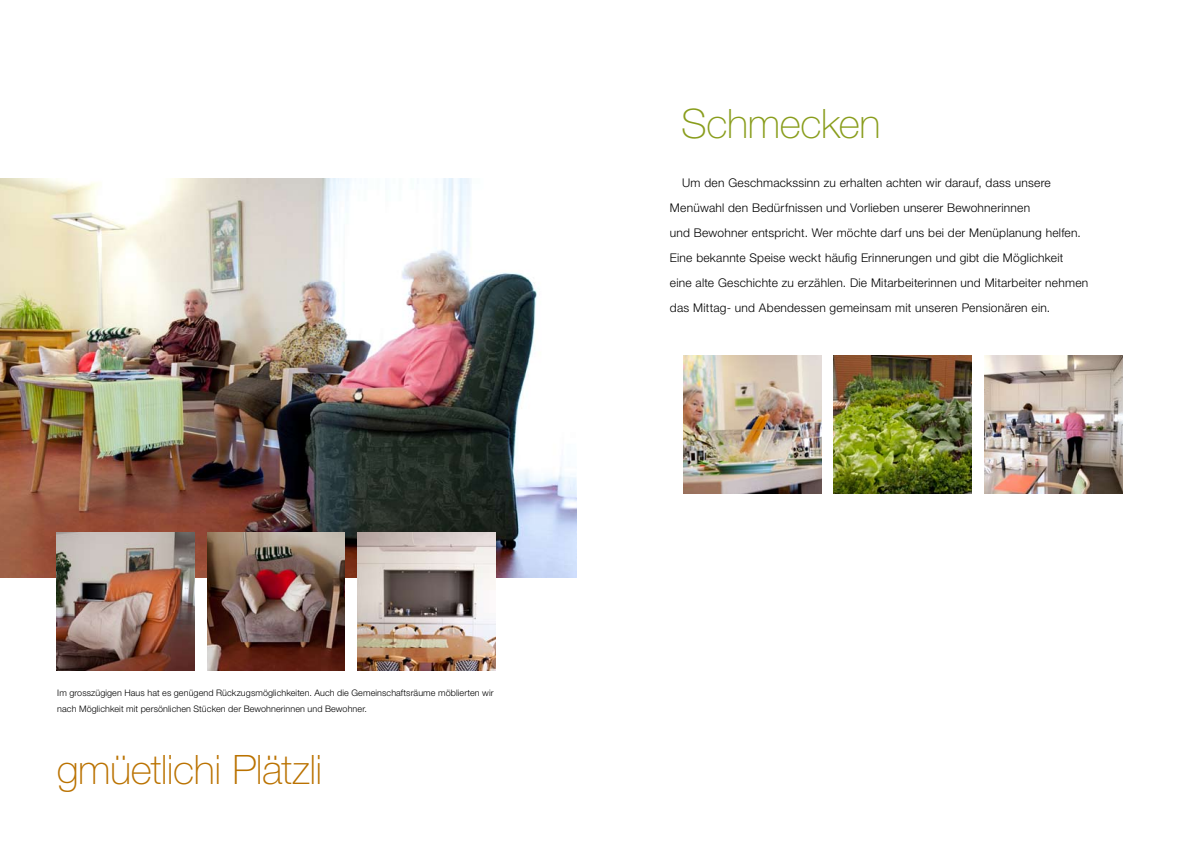
<style>
.page{position:relative;width:1191px;height:842px;background:#fff}
.page>*{position:absolute;margin:0;border:0;box-sizing:border-box;transform-origin:0 0}
.t1{font:100 40.6px "Helvetica Neue";letter-spacing:-.015em;color:#ba7201}
.t2{font:100 40.6px "Helvetica Neue";letter-spacing:-.01em;color:#899d1c}
.t3{font:300 12px/25px "Helvetica Neue";letter-spacing:.02em;color:#000}
.t4{font:300 9px/16px "Helvetica Neue";letter-spacing:.01em;color:#000}
</style>
<div class="page">
<img style="left:0;top:179px;width:576px;height:398px">
<img style="left:57px;top:533px;width:138px;height:138px">
<img style="left:207px;top:533px;width:138px;height:138px">
<img style="left:357px;top:533px;width:138px;height:138px">
<img style="left:683px;top:355px;width:138px;height:138px">
<img style="left:833px;top:355px;width:138px;height:138px">
<img style="left:984px;top:355px;width:138px;height:138px">
<p class="t4" style="left:57px;top:685px;width:438px">Im grosszügigen Haus hat es genügend Rückzugsmöglichkeiten. Auch die Gemeinschaftsräume möblierten wir nach Möglichkeit mit persönlichen Stücken der Bewohnerinnen und Bewohner.</p>
<h1 class="t1" style="left:57px;top:747px;width:267px">gmüetlichi Plätzli</h1>
<h1 class="t2" style="left:681px;top:101px;width:201px">Schmecken</h1>
<p class="t3" style="left:670px;top:170px;width:420px;text-indent:12px">Um den Geschmackssinn zu erhalten achten wir darauf, dass unsere Menüwahl den Bedürfnissen und Vorlieben unserer Bewohnerinnen<br>und Bewohner entspricht. Wer möchte darf uns bei der Menüplanung helfen.<br>Eine bekannte Speise weckt häufig Erinnerungen und gibt die Möglichkeit<br>eine alte Geschichte zu erzählen. Die Mitarbeiterinnen und Mitarbeiter nehmen das Mittag- und Abendessen gemeinsam mit unseren Pensionären ein.</p>
</div>
